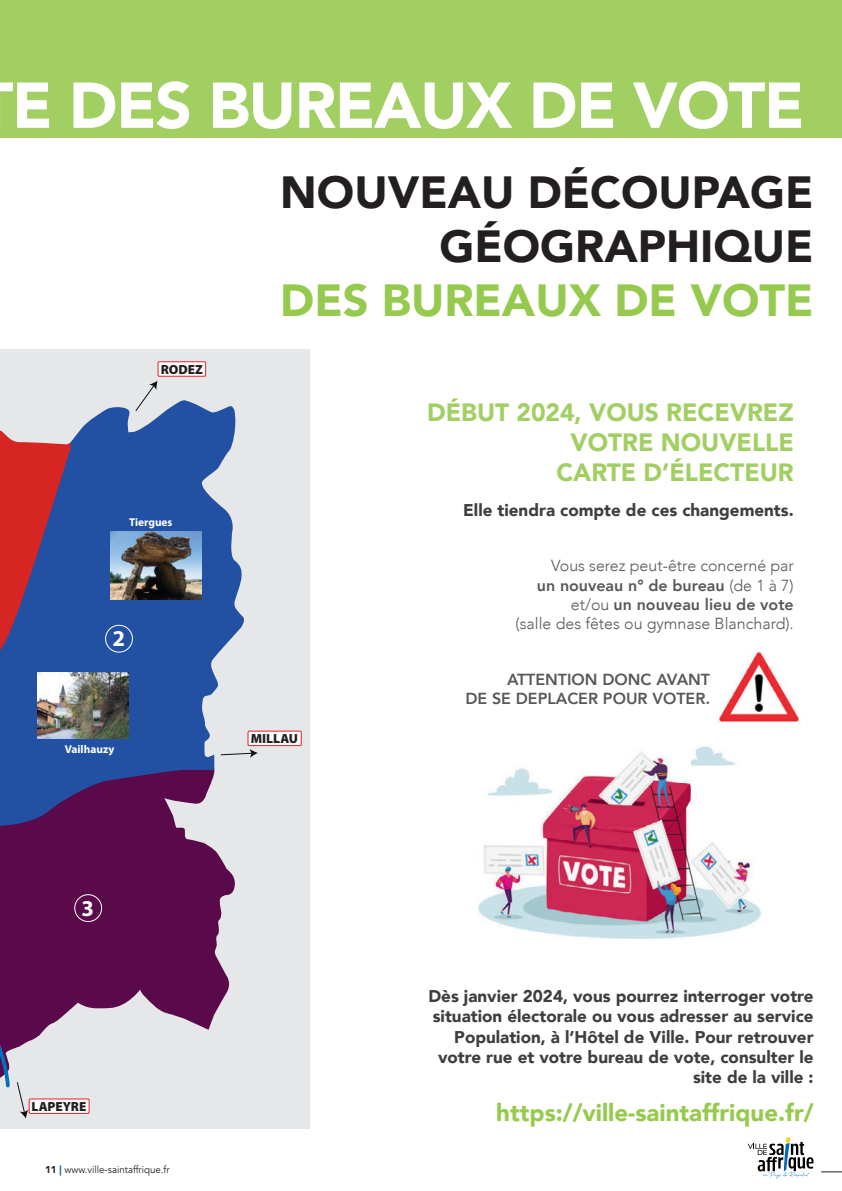
<style>
.page{position:relative;width:842px;height:1191px;background:#fff}
.page>*{position:absolute;margin:0;border:0;box-sizing:border-box;transform-origin:0 0}
.t1{font:900 64px "Avenir";letter-spacing:-.02em;color:#fff}
.t2{font:900 45px/54px "Avenir";color:#231f20;text-align:right}
.t3{font:900 45px "Avenir";color:#96ca4e}
.t4{font:900 25px/30px "Avenir";color:#a2cf62;text-align:right}
.t5{font:900 24px "Avenir";color:#96ca4e}
.t6{font:700 22.7px "Myriad Pro";color:#fff}
.t7{font:900 17px/20.4px "Avenir";color:#3e3e3f;text-align:right}
.t8{font:300 16px/19.2px "Avenir";color:#57585a;text-align:right}
.t9{font:800 16px/19.2px "Avenir";color:#57585a;text-align:right}
.t10{font:900 13.2px "Myriad Pro";color:#231f20}
.t11{font:700 11.4px "Myriad Pro";color:#fff}
.t12{font:10px "Avenir";color:#231f20}
.s1{font-weight:800}
.s2{font-weight:900}
.s3{font-weight:900;color:#0166b3}
</style>
<div class="page">
<svg style="left:821px;top:1171px;width:21px;height:1px"></svg>
<svg style="left:748px;top:1137px;width:65px;height:41px"></svg>
<div style="left:0;top:349px;width:309px;height:779px;background:#e6e7e9"></div>
<div style="left:29px;top:1099px;width:60px;height:14px;background:#fff"></div>
<div style="left:29px;top:1098px;width:61px;height:15px;border:1px solid #ee1d23"></div>
<div style="left:248px;top:731px;width:53px;height:14px;background:#fff"></div>
<div style="left:248px;top:730px;width:54px;height:16px;border:1px solid #ee1d23"></div>
<div style="left:158px;top:362px;width:48px;height:14px;background:#fff"></div>
<div style="left:158px;top:361px;width:48px;height:16px;border:1px solid #ee1d23"></div>
<svg style="left:72px;top:826px;width:163px;height:204px;fill:#5a094a"></svg>
<svg style="left:72px;top:400px;width:172px;height:426px;fill:#2251a3"></svg>
<svg style="left:220px;top:749px;width:38px;height:9px"></svg>
<svg style="left:0;top:430px;width:72px;height:688px;background:#6f4678"></svg>
<svg style="left:134px;top:381px;width:24px;height:31px"></svg>
<div style="left:105px;top:625px;width:28px;height:27px;border:1px solid #fff;border-radius:50%"></div>
<div style="left:75px;top:894px;width:27px;height:27px;border:1px solid #fff;border-radius:50%"></div>
<img style="left:478px;top:746px;width:283px;height:193px">
<div style="left:0;top:0;width:842px;height:137px;background:#a2cf62"></div>
<img style="left:719px;top:651px;width:81px;height:72px">
<img style="left:111px;top:531px;width:90px;height:69px">
<img style="left:38px;top:673px;width:91px;height:65px">
<h1 class="t1" style="left:12px;top:51px;width:794px">E DES BUREAUX DE VOTE</h1>
<p class="t10" style="left:161px;top:361px;width:44px">RODEZ</p>
<p class="t11" style="left:129px;top:514px;width:45px">Tiergues</p>
<h3 class="t6" style="left:112px;top:624px;width:14px">2</h3>
<p class="t11" style="left:65px;top:742px;width:51px">Vailhauzy</p>
<h2 class="t2" style="left:280px;top:164px;width:535px">NOUVEAU DÉCOUPAGE<br>GÉOGRAPHIQUE</h2>
<h2 class="t3" style="left:280px;top:262px;width:535px">DES BUREAUX DE VOTE</h2>
<h3 class="t4" style="left:427px;top:396px;width:368px">DÉBUT 2024, VOUS RECEVREZ<br>VOTRE NOUVELLE<br>CARTE D’ÉLECTEUR</h3>
<p class="t10" style="left:251px;top:731px;width:49px">MILLAU</p>
<p class="t7" style="left:463px;top:499px;width:332px">Elle tiendra compte de ces changements.</p>
<p class="t8" style="left:516px;top:556px;width:280px">Vous serez peut-être concerné par<br><span class="s1">un nouveau n° de bureau</span> (de 1 à 7) et/ou <span class="s1">un nouveau lieu de vote<br></span>(salle des fêtes ou gymnase Blanchard).</p>
<p class="t9" style="left:465px;top:669px;width:246px">ATTENTION DONC AVANT<br>DE SE DEPLACER POUR VOTER.</p>
<h3 class="t6" style="left:82px;top:893px;width:14px">3</h3>
<p class="t10" style="left:32px;top:1098px;width:56px">LAPEYRE</p>
<p class="t12" style="left:45px;top:1163px;width:126px"><span class="s2">11</span> <span class="s3">|</span> www.ville-saintaffrique.fr</p>
<p class="t7" style="left:428px;top:985px;width:387px">Dès janvier 2024, vous pourrez interroger votre situation électorale ou vous adresser au service Population, à l’Hôtel de Ville. Pour retrouver votre rue et votre bureau de vote, consulter le site de la ville :</p>
<h3 class="t5" style="left:496px;top:1091px;width:319px">https://ville-saintaffrique.fr/</h3>
</div>
